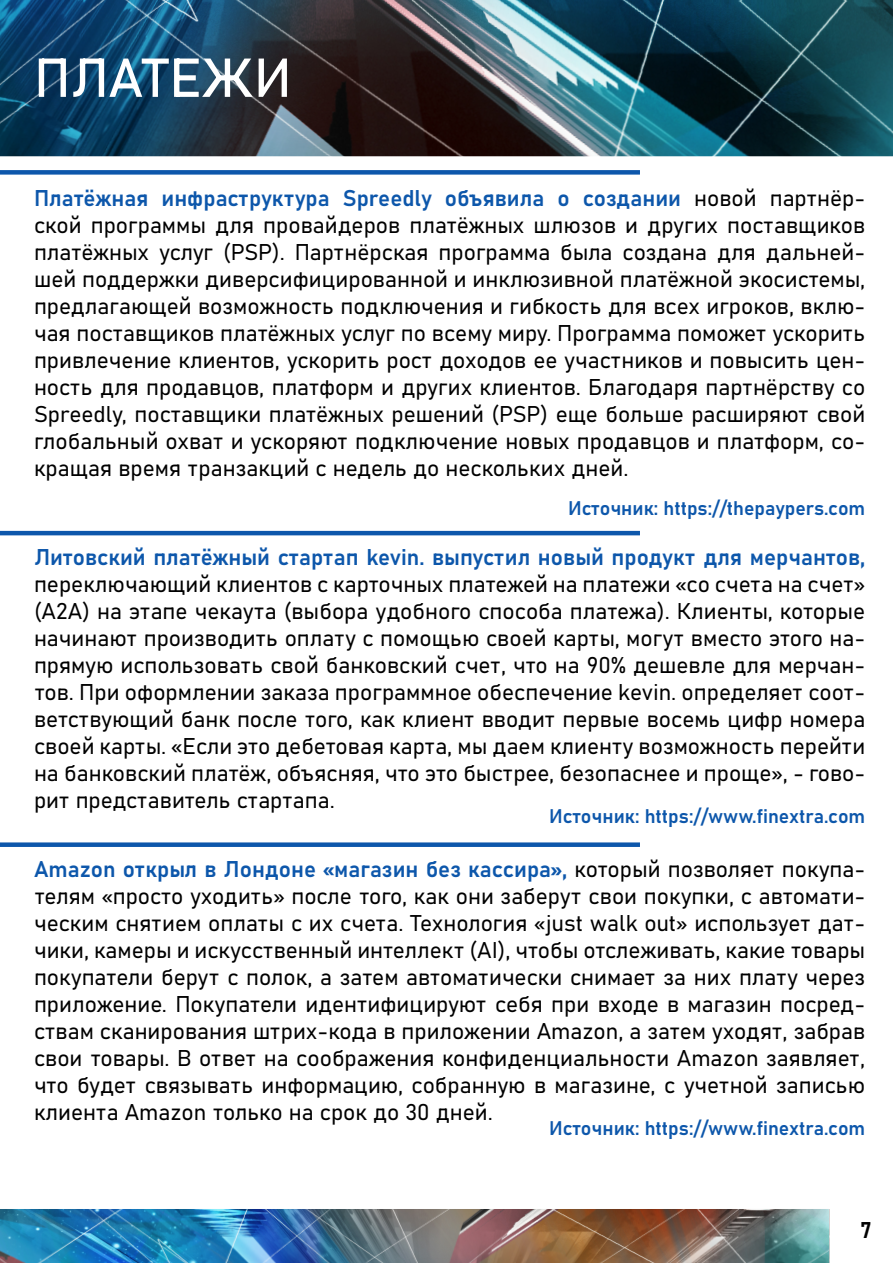
<style>
.page{position:relative;width:893px;height:1263px;background:#fff}
.page>*{position:absolute;margin:0;border:0;box-sizing:border-box;transform-origin:0 0}
.t1{font:54px "Bahnschrift";letter-spacing:-.005em;color:#fff}
.t2{font:22.5px/27px "Bahnschrift";color:#000;text-align:justify}
.t3{font:22.5px "Bahnschrift";color:#0d57ab}
.t4{font:19.5px "Bahnschrift";color:#0d57ab}
.s1{color:#0d57ab}
</style>
<div class="page">
<img style="left:0;top:1209px;width:829px;height:54px">
<img style="left:0;top:0;width:893px;height:156px">
<div style="left:0;top:170px;width:640px;height:5px;background:#0d57ab"></div>
<hr style="left:0;top:531px;width:640px;height:4px;background:#0d57ab">
<div style="left:0;top:842px;width:640px;height:5px;background:#0d57ab"></div>
<h1 class="t1" style="left:34px;top:37px;width:259px">ПЛАТЕЖИ</h1>
<p class="t2" style="left:34px;top:183px;width:833px"><span class="s1">Платёжная инфраструктура Spreedly объявила о создании</span> новой партнёр&shy;ской программы для провайдеров платёжных шлюзов и других поставщиков платёжных услуг (PSP). Партнёрская программа была создана для дальней&shy;шей поддержки диверсифицированной и инклюзивной платёжной экосистемы, предлагающей возможность подключения и гибкость для всех игроков, вклю&shy;чая поставщиков платёжных услуг по всему миру. Программа поможет ускорить привлечение клиентов, ускорить рост доходов ее участников и повысить цен&shy;ность для продавцов, платформ и других клиентов. Благодаря партнёрству со Spreedly, поставщики платёжных решений (PSP) еще больше расширяют свой глобальный охват и ускоряют подключение новых продавцов и платформ, со&shy;кращая время транзакций с недель до нескольких дней.</p>
<p class="t4" style="left:568px;top:493px;width:299px">Источник: https://thepaypers.com</p>
<p class="t3" style="left:34px;top:540px;width:833px">Литовский платёжный стартап kevin. выпустил новый продукт для мерчантов,</p>
<p class="t2" style="left:34px;top:569px;width:833px">переключающий клиентов с карточных платежей на платежи «со счета на счет» (A2A) на этапе чекаута (выбора удобного способа платежа). Клиенты, которые начинают производить оплату с помощью своей карты, могут вместо этого на&shy;прямую использовать свой банковский счет, что на 90% дешевле для мерчан&shy;тов. При оформлении заказа программное обеспечение kevin. определяет соот&shy;ветствующий банк после того, как клиент вводит первые восемь цифр номера своей карты. «Если это дебетовая карта, мы даем клиенту возможность перейти на банковский платёж, объясняя, что это быстрее, безопаснее и проще», - гово&shy;рит представитель стартапа.</p>
<p class="t4" style="left:549px;top:802px;width:318px">Источник: https://www.finextra.com</p>
<p class="t2" style="left:34px;top:853px;width:833px"><span class="s1">Amazon открыл в Лондоне «магазин без кассира»,</span> который позволяет покупа&shy;телям «просто уходить» после того, как они заберут свои покупки, с автомати&shy;ческим снятием оплаты с их счета. Технология «just walk out» использует дат&shy;чики, камеры и искусственный интеллект (AI), чтобы отслеживать, какие товары покупатели берут с полок, а затем автоматически снимает за них плату через приложение. Покупатели идентифицируют себя при входе в магазин посред&shy;ствам сканирования штрих-кода в приложении Amazon, а затем уходят, забрав свои товары. В ответ на соображения конфиденциальности Amazon заявляет, что будет связывать информацию, собранную в магазине, с учетной записью клиента Amazon только на срок до 30 дней.</p>
<p class="t4" style="left:549px;top:1113px;width:318px">Источник: https://www.finextra.com</p>
<p class="t2" style="left:860px;top:1215px;width:13px">7</p>
</div>
